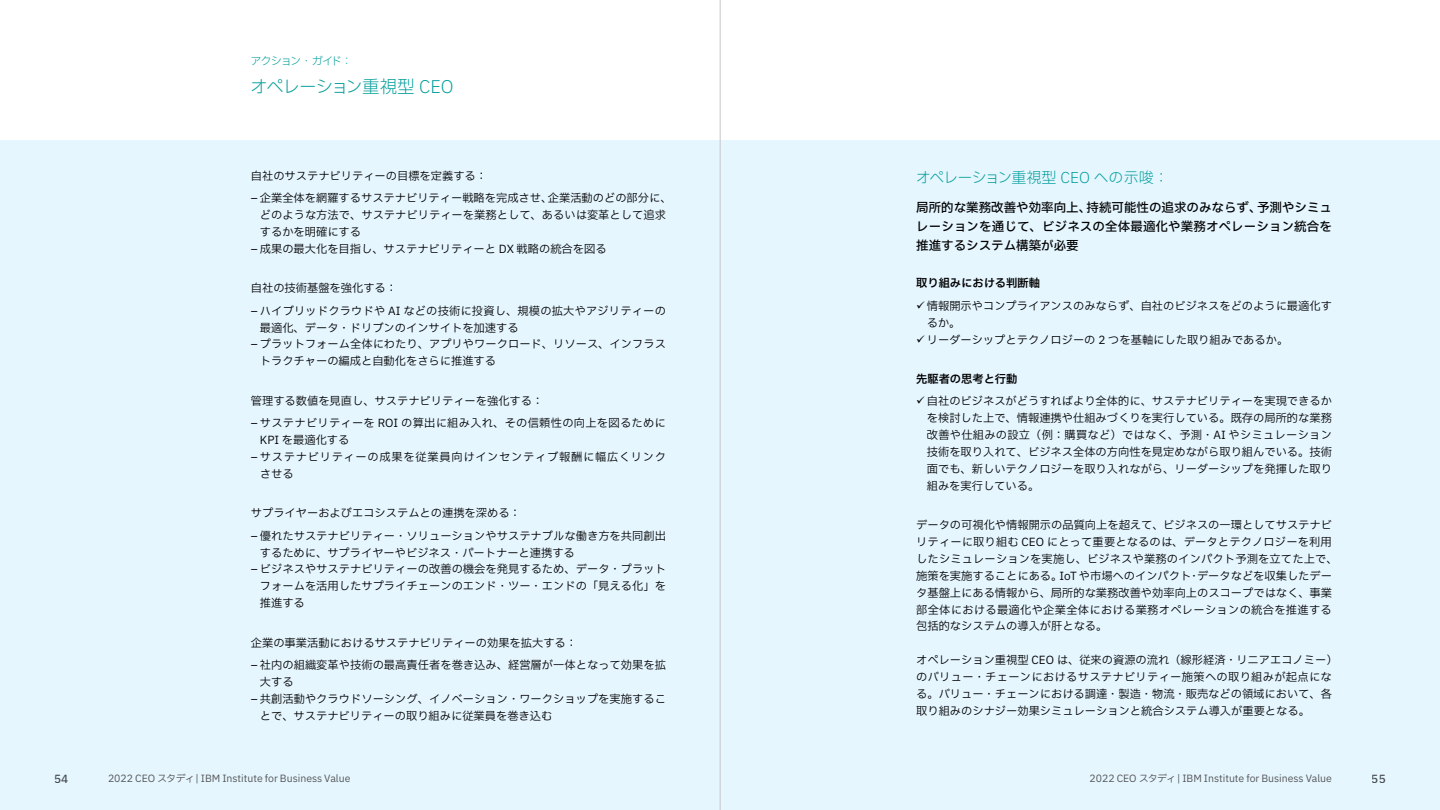
<style>
.page{position:relative;width:1440px;height:810px;background:#fff}
.page>*{position:absolute;margin:0;border:0;box-sizing:border-box;transform-origin:0 0}
.First_paragraph_sect{font:300 17.5px "IBM Plex Sans JP";letter-spacing:-.045em;color:#009d9a}
.First_paragraph_sect-2{font:300 15px "IBM Plex Sans JP";letter-spacing:-.02em;color:#009d9a}
.First_paragraph_sect-3{font:12.5px/18.8px "IBM Plex Sans JP Medm";letter-spacing:.01em;color:#000;text-align:justify}
.Body__9_13_5{font:11.25px/16.9px "IBM Plex Sans JP";color:#000}
.Body__9_13_5-2{font:11.25px/16.9px "IBM Plex Sans JP";letter-spacing:.025em;color:#000}
.Body__9_13_5-3{font:11.25px/16.9px "IBM Plex Sans JP";letter-spacing:.065em;color:#000}
.Body__9_13_5-4{font:11.25px "IBM Plex Sans JP Sm Bld";color:#000}
.First_paragraph_sect-4{font:300 11.25px "IBM Plex Sans JP";letter-spacing:-.11em;color:#009d9a}
.t1{font:11.25px "IBM Plex Sans JP Medm";color:#000}
.First_paragraph_sect-5{font:10px "IBM Plex Sans JP";color:#525252}
</style>
<div class="page">
<div style="left:0;top:141px;width:1440px;height:669px;background:#e5f6ff"></div>
<hr style="left:720px;top:0;width:1px;height:810px;background:#c6c6c6">
<p class="First_paragraph_sect-4" style="left:250px;top:53px;width:103px">アクション・ガイド：</p>
<p class="First_paragraph_sect" style="left:250px;top:74px;width:205px">オペレーション重視型 CEO</p>
<p class="Body__9_13_5" style="left:251px;top:166px;width:238px">自社のサステナビリティーの目標を定義する：</p>
<p class="Body__9_13_5" style="left:260px;top:189px;width:413px;text-indent:-9px">– 企業全体を網羅するサステナビリティー戦略を完成させ、企業活動のどの部分に、どのような方法で、サステナビリティーを業務として、あるいは変革として追求するかを明確にする</p>
<p class="Body__9_13_5" style="left:251px;top:240px;width:357px">– 成果の最大化を目指し、サステナビリティーと DX 戦略の統合を図る</p>
<p class="Body__9_13_5" style="left:251px;top:279px;width:148px">自社の技術基盤を強化する：</p>
<p class="Body__9_13_5" style="left:260px;top:301px;width:408px;text-indent:-9px">– ハイブリッドクラウドや AI などの技術に投資し、規模の拡大やアジリティーの最適化、データ・ドリブンのインサイトを加速する</p>
<p class="Body__9_13_5" style="left:260px;top:335px;width:408px;text-indent:-9px">– プラットフォーム全体にわたり、アプリやワークロード、リソース、インフラストラクチャーの編成と自動化をさらに推進する</p>
<p class="Body__9_13_5" style="left:251px;top:391px;width:294px">管理する数値を見直し、サステナビリティーを強化する：</p>
<p class="Body__9_13_5-2" style="left:260px;top:414px;width:407px;text-indent:-9px">– サステナビリティーを ROI の算出に組み入れ、その信頼性の向上を図るために<br>KPI を最適化する</p>
<p class="Body__9_13_5-3" style="left:260px;top:448px;width:408px;text-indent:-9px">– サステナビリティーの成果を従業員向けインセンティブ報酬に幅広くリンクさせる</p>
<p class="Body__9_13_5" style="left:251px;top:504px;width:272px">サプライヤーおよびエコシステムとの連携を深める：</p>
<p class="Body__9_13_5" style="left:260px;top:526px;width:408px;text-indent:-9px">– 優れたサステナビリティー・ソリューションやサステナブルな働き方を共同創出するために、サプライヤーやビジネス・パートナーと連携する</p>
<p class="Body__9_13_5" style="left:260px;top:560px;width:408px;text-align:justify;text-indent:-9px">– ビジネスやサステナビリティーの改善の機会を発見するため、データ・プラットフォームを活用したサプライチェーンのエンド・ツー・エンドの「見える化」を推進する</p>
<p class="Body__9_13_5" style="left:251px;top:633px;width:328px">企業の事業活動におけるサステナビリティーの効果を拡大する：</p>
<p class="Body__9_13_5" style="left:260px;top:656px;width:408px;text-indent:-9px">– 社内の組織変革や技術の最高責任者を巻き込み、経営層が一体となって効果を拡大する</p>
<p class="Body__9_13_5" style="left:260px;top:690px;width:408px;text-indent:-9px">– 共創活動やクラウドソーシング、イノベーション・ワークショップを実施することで、サステナビリティーの取り組みに従業員を巻き込む</p>
<p class="First_paragraph_sect-2" style="left:916px;top:167px;width:254px">オペレーション重視型 CEO への示唆：</p>
<p class="First_paragraph_sect-3" style="left:916px;top:197px;width:417px">局所的な業務改善や効率向上、持続可能性の追求のみならず、予測やシミュレーションを通じて、ビジネスの全体最適化や業務オペレーション統合を推進するシステム構築が必要</p>
<p class="Body__9_13_5-4" style="left:916px;top:275px;width:125px">取り組みにおける判断軸</p>
<p class="Body__9_13_5" style="left:927px;top:297px;width:407px;text-indent:-11px">✓ 情報開示やコンプライアンスのみならず、自社のビジネスをどのように最適化するか。</p>
<p class="Body__9_13_5" style="left:916px;top:330px;width:374px">✓ リーダーシップとテクノロジーの 2 つを基軸にした取り組みであるか。</p>
<p class="Body__9_13_5-4" style="left:916px;top:370px;width:103px">先駆者の思考と行動</p>
<p class="Body__9_13_5" style="left:927px;top:392px;width:407px;text-align:justify;text-indent:-11px">✓ 自社のビジネスがどうすればより全体的に、サステナビリティーを実現できるかを検討した上で、情報連携や仕組みづくりを実行している。既存の局所的な業務改善や仕組みの設立（例：購買など）ではなく、予測・AI やシミュレーション技術を取り入れて、ビジネス全体の方向性を見定めながら取り組んでいる。技術面でも、新しいテクノロジーを取り入れながら、リーダーシップを発揮した取り組みを実行している。</p>
<p class="Body__9_13_5" style="left:916px;top:516px;width:423px">データの可視化や情報開示の品質向上を超えて、ビジネスの一環としてサステナビリティーに取り組む CEO にとって重要となるのは、データとテクノロジーを利用したシミュレーションを実施し、ビジネスや業務のインパクト予測を立てた上で、施策を実施することにある。IoT や市場へのインパクト・データなどを収集したデータ基盤上にある情報から、局所的な業務改善や効率向上のスコープではなく、事業部全体における最適化や企業全体における業務オペレーションの統合を推進する包括的なシステムの導入が肝となる。</p>
<p class="Body__9_13_5" style="left:916px;top:651px;width:423px">オペレーション重視型 CEO は、従来の資源の流れ（線形経済・リニアエコノミー）のバリュー・チェーンにおけるサステナビリティー施策への取り組みが起点になる。バリュー・チェーンにおける調達・製造・物流・販売などの領域において、各取り組みのシナジー効果シミュレーションと統合システム導入が重要となる。</p>
<p class="First_paragraph_sect-5" style="left:108px;top:771px;width:244px">2022 CEO スタディ| IBM Institute for Business Value</p>
<p class="First_paragraph_sect-5" style="left:1090px;top:771px;width:244px">2022 CEO スタディ| IBM Institute for Business Value</p>
<p class="t1" style="left:54px;top:770px;width:16px">54</p>
<p class="t1" style="left:1372px;top:770px;width:16px">55</p>
</div>
